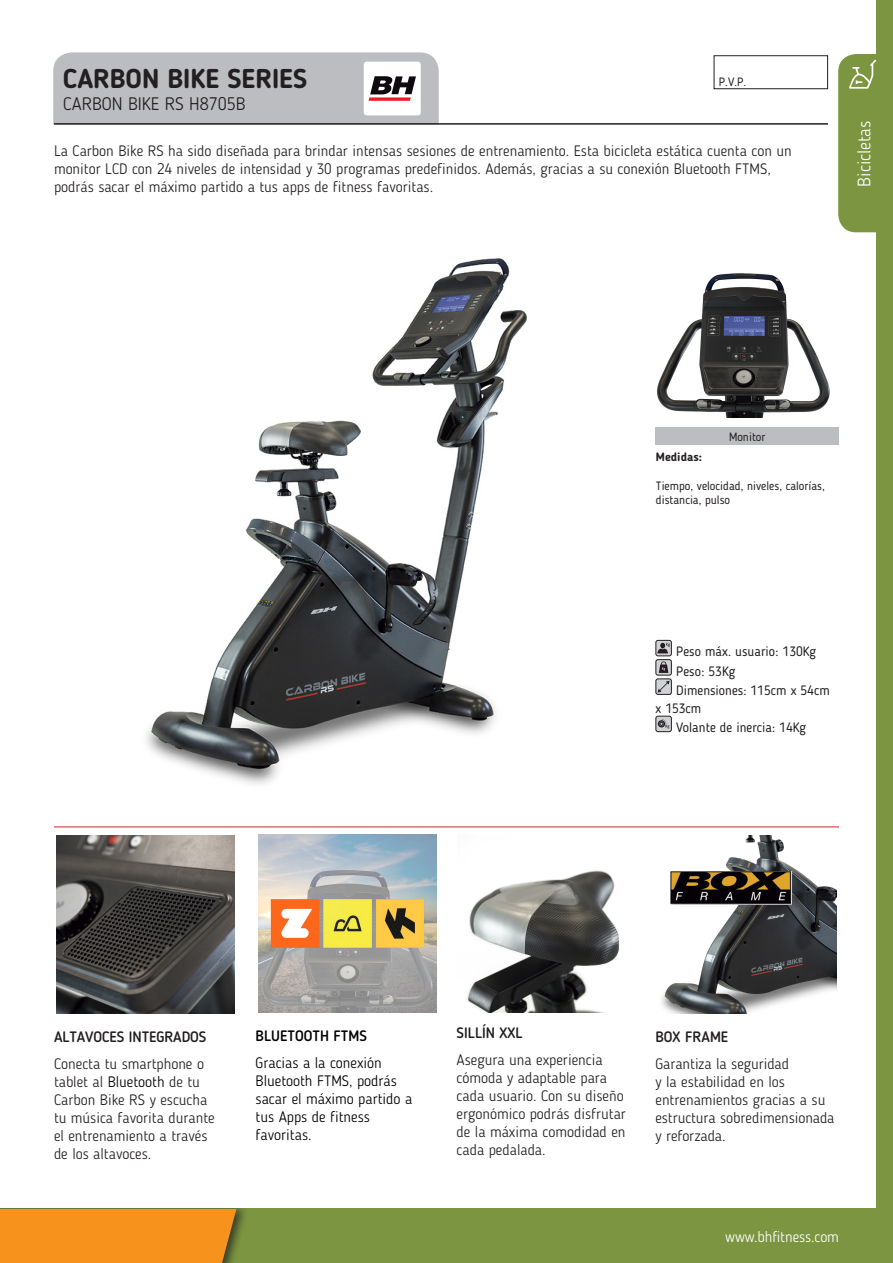
<style>
.page{position:relative;width:893px;height:1263px;background:#fff}
.page>*{position:absolute;margin:0;border:0;box-sizing:border-box;transform-origin:0 0}
.t1{font:700 27px "Blogger Sans";color:#231f20}
.t2{font:300 18px "Blogger Sans";color:#231f20}
.t3{font:300 18px "Blogger Sans";color:#fff}
.t4{font:300 15px/18px "Blogger Sans";color:#231f20}
.t5{font:300 15px/18px "Blogger Sans";color:#000}
.t6{font:500 15px "Blogger Sans";letter-spacing:-.005em;color:#231f20}
.t7{font:300 15px "Blogger Sans";color:#fff}
.t8{font:500 15px "Blogger Sans";color:#000}
.t9{font:13.5px/19.2px "Blogger Sans";color:#231f20}
.t10{font:12px/14.4px "Blogger Sans";color:#231f20}
.t11{font:700 12px "Blogger Sans";color:#231f20}
.s1{color:#000}
</style>
<div class="page">
<img style="left:146px;top:258px;width:381px;height:527px">
<img style="left:657px;top:273px;width:173px;height:144px">
<img style="left:467px;top:870px;width:153px;height:143px">
<img style="left:258px;top:834px;width:179px;height:179px">
<img style="left:661px;top:835px;width:175px;height:179px">
<hr style="left:54px;top:123px;width:774px;height:2px;background:#231f20">
<hr style="left:54px;top:826px;width:785px;height:1px;background:#d1232a">
<div style="left:655px;top:428px;width:184px;height:17px;background:#bcbdc0"></div>
<svg style="left:53px;top:52px;width:386px;height:73px;background:#bcbbbe"></svg>
<div style="left:0;top:1209px;width:893px;height:54px;background:#7b9540"></div>
<div style="left:0;top:1209px;width:249px;height:54px;background:#231f20;opacity:.75"></div>
<div style="left:0;top:1209px;width:236px;height:54px;background:#f7931d"></div>
<div style="left:876px;top:0;width:17px;height:1263px;background:#7b9540"></div>
<svg style="left:656px;top:640px;width:15px;height:16px"></svg>
<div style="left:655px;top:640px;width:17px;height:16px;border:1px solid #231f20;border-radius:2px"></div>
<svg style="left:657px;top:643px;width:13px;height:10px"></svg>
<div style="left:656px;top:660px;width:15px;height:15px;background:#d1d2d4;border-radius:2px"></div>
<div style="left:655px;top:659px;width:17px;height:16px;border:1px solid #231f20;border-radius:2px"></div>
<svg style="left:659px;top:661px;width:9px;height:12px"></svg>
<div style="left:656px;top:679px;width:15px;height:15px;background:#d1d2d4;border-radius:2px"></div>
<div style="left:655px;top:678px;width:17px;height:17px;border:1px solid #231f20;border-radius:2px"></div>
<svg style="left:658px;top:681px;width:12px;height:12px"></svg>
<svg style="left:656px;top:716px;width:15px;height:16px"></svg>
<div style="left:655px;top:716px;width:17px;height:16px;border:1px solid #231f20;border-radius:2px"></div>
<svg style="left:659px;top:719px;width:10px;height:9px"></svg>
<svg style="left:838px;top:54px;width:39px;height:178px;background:#819a49"></svg>
<div style="left:714px;top:55px;width:114px;height:34px;border:1px solid #231f20"></div>
<img style="left:57px;top:835px;width:178px;height:179px">
<h1 class="t1" style="left:63px;top:62px;width:246px">CARBON BIKE SERIES</h1>
<p class="t2" style="left:63px;top:93px;width:184px">CARBON BIKE RS H8705B</p>
<p class="t4" style="left:54px;top:141px;width:739px">La Carbon Bike RS ha sido diseñada para brindar intensas sesiones de entrenamiento. Esta bicicleta estática cuenta con un monitor LCD con 24 niveles de intensidad y 30 programas predefinidos. Además, gracias a su conexión Bluetooth FTMS, podrás sacar el máximo partido a tus apps de fitness favoritas.</p>
<p class="t10" style="left:719px;top:75px;width:29px">P.V.P.</p>
<p class="t3" style="left:853px;top:187px;width:68px;rotate:-90deg">Bicicletas</p>
<p class="t10" style="left:729px;top:429px;width:38px">Monitor</p>
<p class="t11" style="left:656px;top:450px;width:48px">Medidas:</p>
<p class="t10" style="left:656px;top:479px;width:170px">Tiempo, velocidad, niveles, calorías, distancia, pulso</p>
<p class="t9" style="left:676px;top:642px;width:155px">Peso máx. usuario: 130Kg<br>Peso: 53Kg<br>Dimensiones: 115cm x 54cm</p>
<p class="t9" style="left:676px;top:698px;width:131px;text-indent:-21px">x 153cm<br>Volante de inercia: 14Kg</p>
<p class="t6" style="left:54px;top:1028px;width:154px">ALTAVOCES INTEGRADOS</p>
<p class="t4" style="left:54px;top:1055px;width:162px">Conecta tu smartphone o tablet al <span class="s1">Bluetooth</span> de tu<br>Carbon Bike RS y escucha tu música favorita durante el entrenamiento a través de los altavoces.</p>
<p class="t8" style="left:256px;top:1027px;width:113px">BLUETOOTH FTMS</p>
<p class="t5" style="left:256px;top:1054px;width:158px">Gracias a la conexión<br>Bluetooth FTMS, podrás sacar el máximo partido a tus Apps de fitness favoritas.</p>
<p class="t6" style="left:457px;top:1024px;width:67px">SILLÍN XXL</p>
<p class="t4" style="left:457px;top:1051px;width:171px">Asegura una experiencia cómoda y adaptable para cada usuario. Con su diseño ergonómico podrás disfrutar de la máxima comodidad en cada pedalada.</p>
<p class="t6" style="left:655px;top:1028px;width:74px">BOX FRAME</p>
<p class="t4" style="left:655px;top:1054px;width:180px">Garantiza la seguridad<br>y la estabilidad en los entrenamientos gracias a su estructura sobredimensionada y reforzada.</p>
<p class="t7" style="left:725px;top:1228px;width:115px">www.bhfitness.com</p>
</div>
